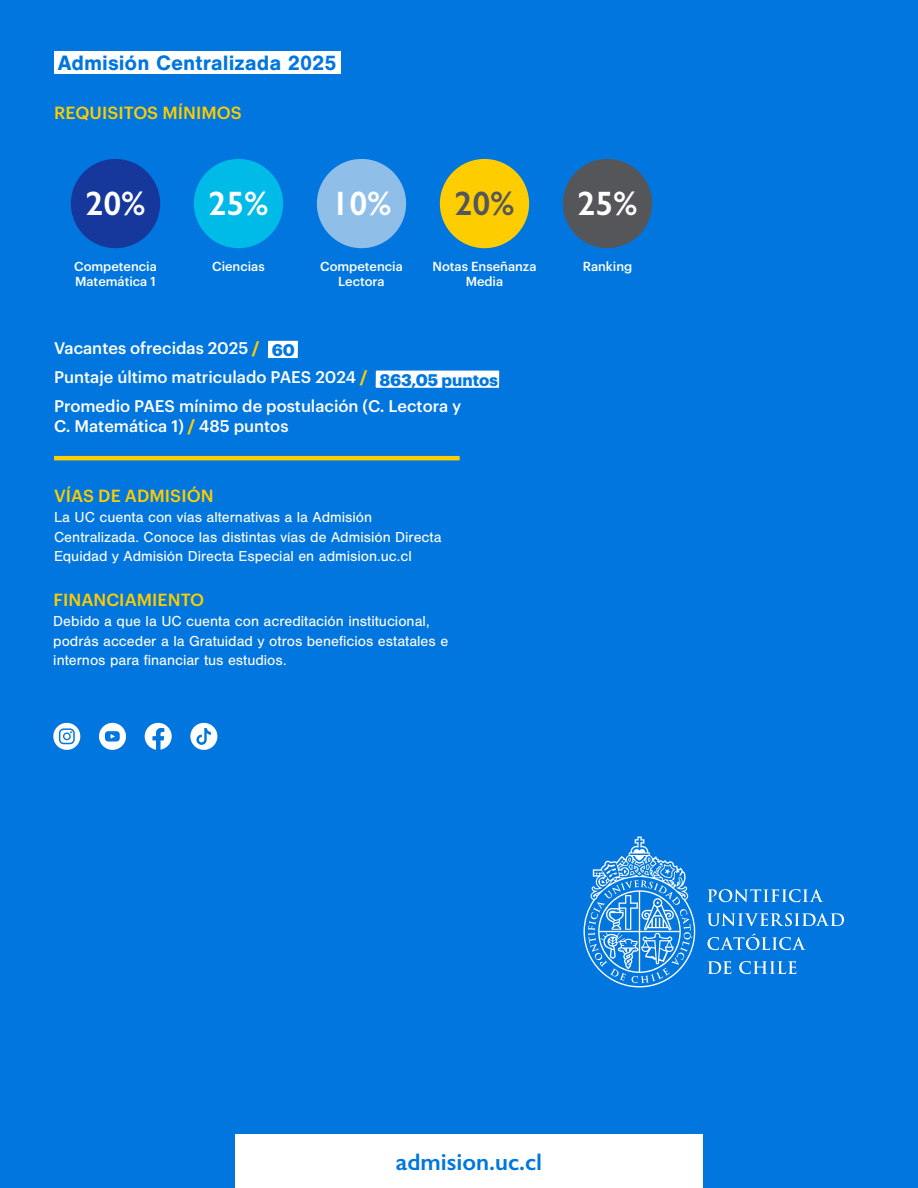
<style>
.page{position:relative;width:918px;height:1188px;background:#0176de}
.page>*{position:absolute;margin:0;border:0;box-sizing:border-box;transform-origin:0 0}
.t1{font:600 34.05px "Gill Sans";color:#fff}
.t2{font:600 34.05px "Gill Sans";color:#55565a}
.t3{font:600 24px "Gill Sans";color:#0176de}
.t4{font:700 21.6px "Nimbus San";color:#0176de}
.t5{font:500 17.25px "Graphik";letter-spacing:.005em;color:#fecd00}
.t6{font:500 16.5px/29.1px "Graphik";color:#fff}
.t7{font:15px/19.5px "Nimbus San";color:#fff}
.t8{font:500 12.9px/15.8px "Graphik";color:#fff;text-align:center}
.s1{font-weight:700;color:#fecd00}
.s2{font-weight:700;color:#0176de}
</style>
<div class="page">
<div style="left:235px;top:1134px;width:468px;height:54px;background:#fff"></div>
<svg style="left:145px;top:723px;width:27px;height:27px"></svg>
<div style="left:53px;top:723px;width:27px;height:27px;background:#fff;border-radius:50%"></div>
<svg style="left:59px;top:728px;width:16px;height:16px"></svg>
<div style="left:190px;top:723px;width:27px;height:27px;background:#fff;border-radius:50%"></div>
<svg style="left:196px;top:728px;width:15px;height:17px"></svg>
<div style="left:99px;top:723px;width:27px;height:27px;background:#fff;border-radius:50%"></div>
<svg style="left:105px;top:731px;width:15px;height:11px"></svg>
<hr style="left:54px;top:456px;width:406px;height:4px;background:#fecd00">
<div style="left:266px;top:339px;width:34px;height:21px;background:#fff"></div>
<div style="left:263px;top:336px;width:40px;height:27px;border:4px solid #0176de"></div>
<div style="left:373px;top:368px;width:129px;height:22px;background:#fff"></div>
<div style="left:371px;top:366px;width:133px;height:26px;border:4px solid #0176de"></div>
<div style="left:71px;top:159px;width:89px;height:89px;background:#16379b;border-radius:50%"></div>
<div style="left:194px;top:159px;width:89px;height:89px;background:#00bbe7;border-radius:50%"></div>
<div style="left:317px;top:159px;width:89px;height:89px;background:#8fbfe9;border-radius:50%"></div>
<div style="left:440px;top:159px;width:89px;height:89px;background:#fecd00;border-radius:50%"></div>
<div style="left:563px;top:159px;width:89px;height:89px;background:#55565a;border-radius:50%"></div>
<svg style="left:708px;top:889px;width:115px;height:13px"></svg>
<svg style="left:707px;top:913px;width:137px;height:13px"></svg>
<svg style="left:707px;top:933px;width:99px;height:17px"></svg>
<svg style="left:708px;top:961px;width:23px;height:13px"></svg>
<svg style="left:739px;top:961px;width:57px;height:13px"></svg>
<svg style="left:583px;top:837px;width:112px;height:151px"></svg>
<div style="left:54px;top:51px;width:286px;height:23px;background:#fff"></div>
<h3 class="t4" style="left:58px;top:50px;width:280px">Admisión Centralizada 2025</h3>
<p class="t5" style="left:54px;top:99px;width:189px">REQUISITOS MÍNIMOS</p>
<h1 class="t1" style="left:86px;top:182px;width:61px">20%</h1>
<h1 class="t1" style="left:209px;top:182px;width:61px">25%</h1>
<h1 class="t1" style="left:332px;top:182px;width:61px">10%</h1>
<h1 class="t2" style="left:455px;top:182px;width:61px">20%</h1>
<h1 class="t1" style="left:578px;top:182px;width:61px">25%</h1>
<p class="t8" style="left:74px;top:257px;width:84px;text-align:left">Competencia<br>Matemática 1</p>
<p class="t8" style="left:212px;top:257px;width:54px">Ciencias</p>
<p class="t8" style="left:320px;top:257px;width:84px">Competencia<br>Lectora</p>
<p class="t8" style="left:433px;top:257px;width:105px">Notas Enseñanza<br>Media</p>
<p class="t8" style="left:583px;top:257px;width:51px">Ranking</p>
<p class="t6" style="left:54px;top:332px;width:445px">Vacantes ofrecidas 2025 <span class="s1">/</span> <span class="s2">60<br></span>Puntaje último matriculado PAES 2024 <span class="s1">/</span> <span class="s2">863,05 puntos<br></span>Promedio PAES mínimo de postulación (C. Lectora y</p>
<p class="t6" style="left:54px;top:410px;width:236px">C. Matemática 1) <span class="s1">/</span> 485 puntos</p>
<p class="t5" style="left:54px;top:482px;width:161px">VÍAS DE ADMISIÓN</p>
<p class="t7" style="left:54px;top:508px;width:389px">La UC cuenta con vías alternativas a la Admisión<br>Centralizada. Conoce las distintas vías de Admisión Directa<br>Equidad y Admisión Directa Especial en admision.uc.cl</p>
<p class="t5" style="left:53px;top:586px;width:153px">FINANCIAMIENTO</p>
<p class="t7" style="left:53px;top:612px;width:396px">Debido a que la UC cuenta con acreditación institucional, podrás acceder a la Gratuidad y otros beneficios estatales e internos para financiar tus estudios.</p>
<h2 class="t3" style="left:396px;top:1147px;width:148px">admision.uc.cl</h2>
</div>
